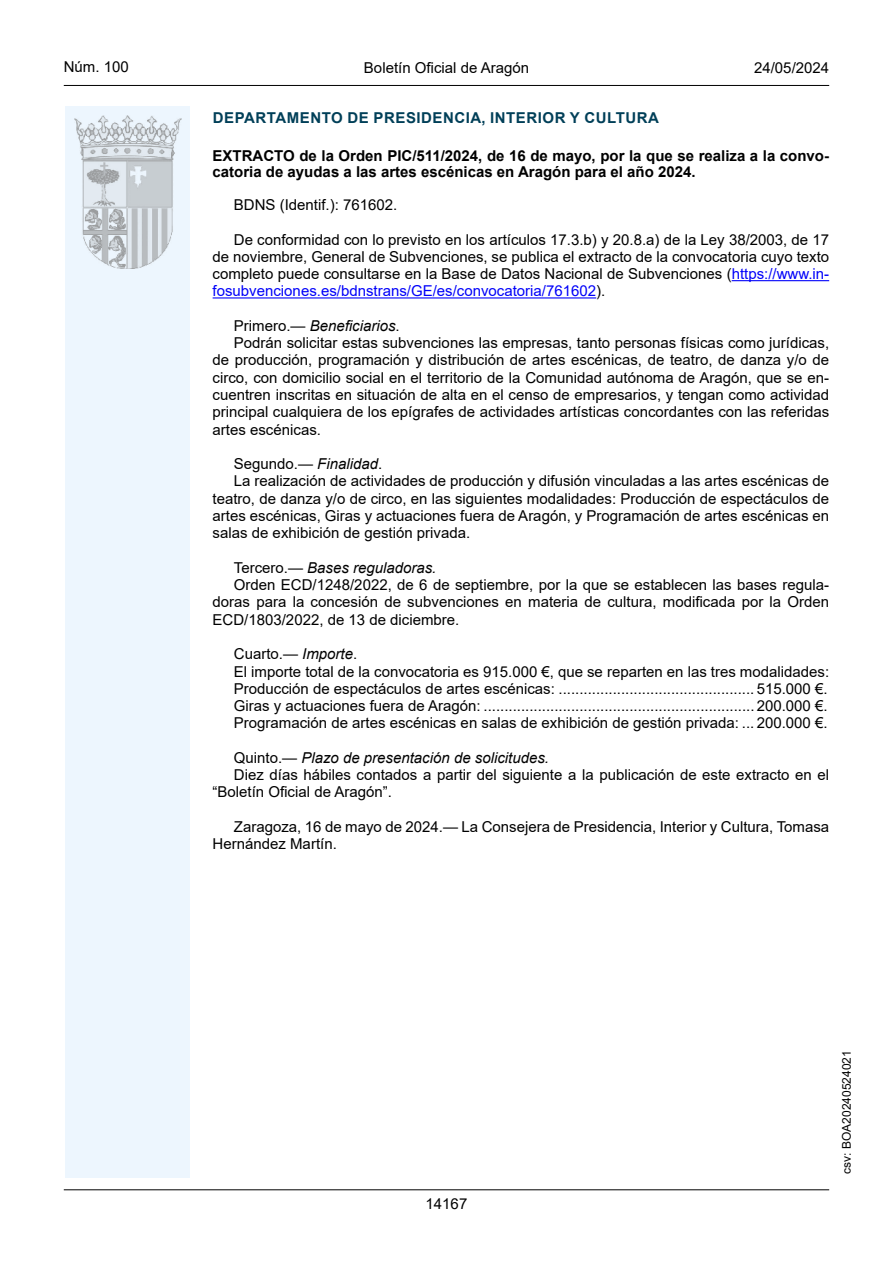
<style>
.page{position:relative;width:893px;height:1263px;background:#fff}
.page>*{position:absolute;margin:0;border:0;box-sizing:border-box;transform-origin:0 0}
.inicio_de_parrafo{font:15px/17.2px "Arial";color:#000;text-align:justify}
.Titulo_text{font:700 15px/16.5px "Arial";color:#000}
.inicio_de_parrafo-2{font:15px "Arial MT2";color:#000}
.inicio_de_parrafo-3{font:italic 15px "Arial";color:#000}
.emisor_text{font:700 15px "Arial";letter-spacing:.035em;color:#003f58}
.estilo_head-c{font:15px "Arial";color:#000}
.estilo_head-d{font:15px "Arial MT2";color:#000}
.estilo_head-i{font:15px "Arial MT2";color:#000}
.numero_pagina{font:15px "Arial MT2";color:#000}
.estilo_head-i-2{font:12px "Arial MT2";color:#000}
.s1{color:#0000fa}
.s2{font-style:normal}
.s3{font-family:"Arial MT2";font-style:normal}
.s4{font-style:italic}
.s5{font-family:"Arial MT2"}
.s6{font-family:"Arial"}
</style>
<div class="page">
<div style="left:65px;top:106px;width:125px;height:1072px;background:#edf6fe"></div>
<img style="left:75px;top:115px;width:106px;height:153px">
<hr style="left:64px;top:85px;width:765px;height:1px;background:#000">
<hr style="left:64px;top:1189px;width:765px;height:1px;background:#000">
<hr style="left:732px;top:280px;width:97px;height:1px;background:#0000fa">
<hr style="left:213px;top:297px;width:383px;height:1px;background:#0000fa">
<p class="estilo_head-i" style="left:64px;top:57px;width:67px">Núm. 100</p>
<p class="estilo_head-c" style="left:364px;top:57px;width:167px">Boletín Oficial de Aragón</p>
<p class="estilo_head-d" style="left:754px;top:57px;width:77px">24/05/2024</p>
<h5 class="emisor_text" style="left:213px;top:107px;width:448px">DEPARTAMENTO DE PRESIDENCIA, INTERIOR Y CULTURA</h5>
<p class="Titulo_text" style="left:213px;top:147px;width:618px">EXTRACTO de la Orden PIC/511/2024, de 16 de mayo, por la que se realiza a la convo&shy;catoria de ayudas a las artes escénicas en Aragón para el año 2024.</p>
<p class="inicio_de_parrafo" style="left:234px;top:196px;width:165px">BDNS (Identif.): 761602.</p>
<p class="inicio_de_parrafo" style="left:213px;top:231px;width:618px;text-indent:21px">De conformidad con lo previsto en los artículos 17.3.b) y 20.8.a) de la Ley 38/2003, de 17 de noviembre, General de Subvenciones, se publica el extracto de la convocatoria cuyo texto completo puede consultarse en la Base de Datos Nacional de Subvenciones (<span class="s1">https://www.in&shy;fosubvenciones.es/bdnstrans/GE/es/convocatoria/761602</span>).</p>
<p class="inicio_de_parrafo-3" style="left:234px;top:316px;width:167px"><span class="s2">Primero.—</span> Beneficiarios<span class="s3">.</span></p>
<p class="inicio_de_parrafo" style="left:213px;top:334px;width:618px;text-indent:21px">Podrán solicitar estas subvenciones las empresas, tanto personas físicas como jurídicas, de producción, programación y distribución de artes escénicas, de teatro, de danza y/o de circo, con domicilio social en el territorio de la Comunidad autónoma de Aragón, que se en&shy;cuentren inscritas en situación de alta en el censo de empresarios, y tengan como actividad principal cualquiera de los epígrafes de actividades artísticas concordantes con las referidas artes escénicas.</p>
<p class="inicio_de_parrafo" style="left:234px;top:455px;width:150px">Segundo.— <span class="s4">Finalidad</span><span class="s5">.</span></p>
<p class="inicio_de_parrafo" style="left:213px;top:472px;width:618px;text-indent:21px">La realización de actividades de producción y difusión vinculadas a las artes escénicas de teatro, de danza y/o de circo, en las siguientes modalidades: Producción de espectáculos de artes escénicas, Giras y actuaciones fuera de Aragón, y Programación de artes escénicas en salas de exhibición de gestión privada.</p>
<p class="inicio_de_parrafo-3" style="left:234px;top:558px;width:204px"><span class="s2">Tercero.—</span> Bases reguladoras.</p>
<p class="inicio_de_parrafo" style="left:213px;top:576px;width:618px;text-indent:21px">Orden ECD/1248/2022, de 6 de septiembre, por la que se establecen las bases regula&shy;doras para la concesión de subvenciones en materia de cultura, modificada por la Orden ECD/1803/2022, de 13 de diciembre.</p>
<p class="inicio_de_parrafo" style="left:234px;top:645px;width:125px">Cuarto.— <span class="s4">Importe</span><span class="s5">.</span></p>
<p class="inicio_de_parrafo" style="left:234px;top:662px;width:597px">El importe total de la convocatoria es 915.000 €, que se reparten en las tres modalidades:</p>
<p class="inicio_de_parrafo" style="left:234px;top:680px;width:595px">Producción de espectáculos de artes escénicas: <span class="s5">...............................................</span> 515.000 €.</p>
<p class="inicio_de_parrafo-2" style="left:234px;top:695px;width:595px"><span class="s6">Giras y actuaciones fuera de Aragón:</span> ................................................................. <span class="s6">200.000 €.</span></p>
<p class="inicio_de_parrafo" style="left:234px;top:714px;width:595px">Programación de artes escénicas en salas de exhibición de gestión privada: <span class="s5">...</span> 200.000 €.</p>
<p class="inicio_de_parrafo-3" style="left:234px;top:748px;width:317px"><span class="s2">Quinto.—</span> Plazo de presentación de solicitudes.</p>
<p class="inicio_de_parrafo" style="left:213px;top:766px;width:618px;text-indent:21px">Diez días hábiles contados a partir del siguiente a la publicación de este extracto en el “Boletín Oficial de Aragón”.</p>
<p class="inicio_de_parrafo" style="left:213px;top:818px;width:618px;text-indent:21px">Zaragoza, 16 de mayo de 2024.— La Consejera de Presidencia, Interior y Cultura, Tomasa<br>Hernández Martín.</p>
<p class="numero_pagina" style="left:426px;top:1193px;width:43px">14167</p>
<p class="estilo_head-i-2" style="left:838px;top:1174px;width:125px;rotate:-90deg">csv: BOA20240524021</p>
</div>
